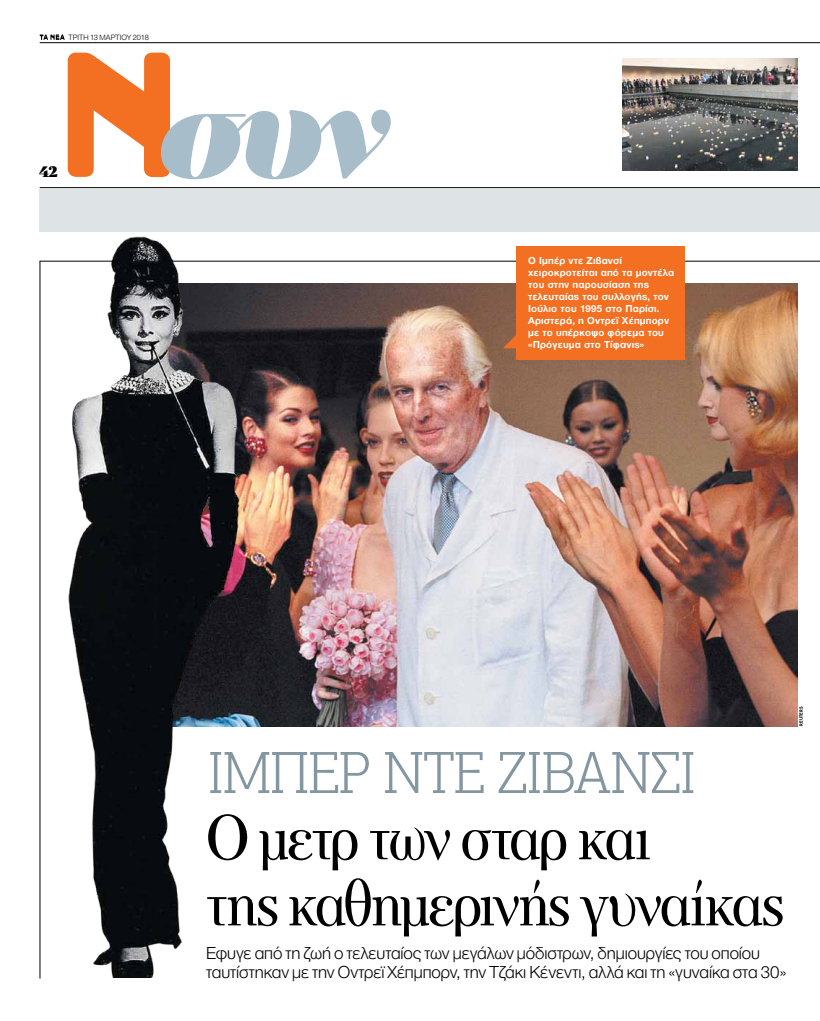
<style>
.page{position:relative;width:820px;height:1021px;background:#fff}
.page>*{position:absolute;margin:0;border:0;box-sizing:border-box;transform-origin:0 0}
.t1{font:italic 144.6px "PF Regal Display Pro U Black";color:#a7bdc9}
.t2{font:66.9px/66.1px "Face Cal 10";letter-spacing:-.03em;color:#000}
.t3{font:300 60px "PF Centro Slab Pro 10";letter-spacing:-.035em;color:#8496a0}
.t4{font:18px/19px "MC Neue Text 10";letter-spacing:-.005em;color:#000}
.t5{font:16px "PF Regal Text Pro U Black";color:#000}
.t6{font:700 10.5px/12px "MC Neu Extra 10";letter-spacing:.015em;color:#fff}
.t7{font:8px "MC Neu Extra 10";color:#000}
.t8{font:600 5px "BHMA Futura GR10";letter-spacing:.015em;color:#000}
</style>
<div class="page">
<img style="left:270px;top:284px;width:527px;height:442px">
<hr style="left:40px;top:261px;width:779px;height:1px;background:#000">
<hr style="left:40px;top:261px;width:1px;height:717px;background:#000">
<hr style="left:40px;top:42px;width:779px;height:1px;background:#000">
<svg style="left:68px;top:53px;width:102px;height:124px"></svg>
<div style="left:40px;top:189px;width:779px;height:43px;background:#dee3e6"></div>
<hr style="left:40px;top:187px;width:779px;height:1px;background:#000">
<svg style="left:40px;top:34px;width:25px;height:6px"></svg>
<img style="left:622px;top:59px;width:175px;height:112px">
<div style="left:516px;top:246px;width:168px;height:114px;background:#f36f21"></div>
<svg style="left:502px;top:332px;width:14px;height:16px"></svg>
<img style="left:39px;top:211px;width:231px;height:766px">
<p class="t7" style="left:68px;top:33px;width:82px">Τρίτη 13 Μαρτίου 2018</p>
<h3 class="t5" style="left:39px;top:161px;width:21px">42</h3>
<h1 class="t1" style="left:157px;top:36px;width:236px">συν</h1>
<p class="t6" style="left:528px;top:255px;width:147px">O Ιμπέρ ντε Ζιβανσί χειροκροτείται από τα μοντέλα του στην παρουσίαση της τελευταίας του συλλογής, τον<br>Ιούλιο του 1995 στο Παρίσι.<br>Αριστερά, η Οντρεϊ Χέπμπορν με το υπέρκοψο φόρεμα του «Πρόγευμα στο Τίφανις»</p>
<h3 class="t3" style="left:206px;top:737px;width:492px">ΙΜΠΕΡ ΝΤΕ ΖΙΒΑΝΣΙ</h3>
<h2 class="t2" style="left:206px;top:806px;width:579px">Ο μετρ των σταρ και<br>της καθημερινής γυναίκας</h2>
<h3 class="t4" style="left:206px;top:943px;width:582px">Εφυγε από τη ζωή ο τελευταίος των μεγάλων μόδιστρων, δημιουργίες του οποίου ταυτίστηκαν με την Οντρεϊ Χέπμπορν, την Τζάκι Κένεντι, αλλά και τη «γυναίκα στα 30»</h3>
<p class="t8" style="left:798px;top:726px;width:21px;rotate:-90deg">REUTERS</p>
</div>
